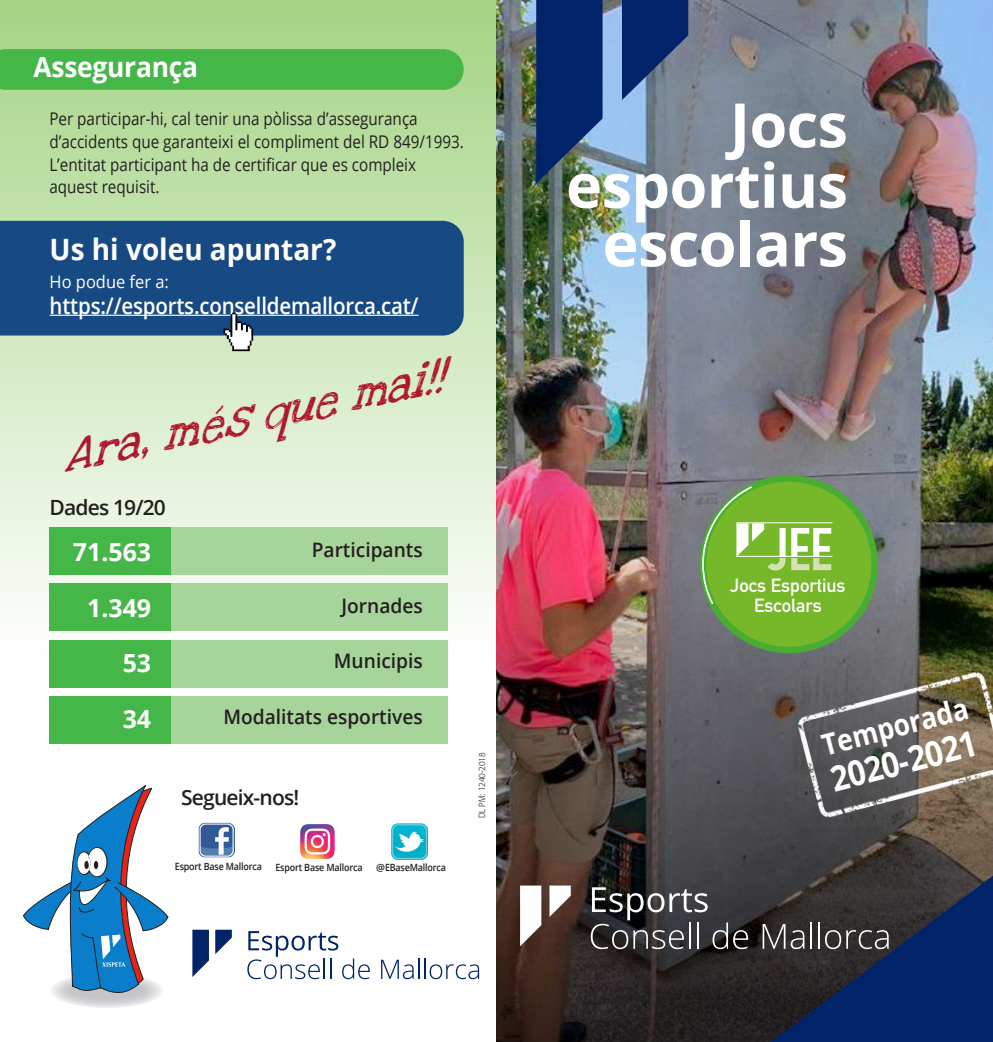
<style>
.page{position:relative;width:993px;height:1042px;background:#fff}
.page>*{position:absolute;margin:0;border:0;box-sizing:border-box;transform-origin:0 0}
.t1{font:62.3px "DIN Engschrift Std";color:#fff}
.t2{font:700 61.07px "Open Sans";letter-spacing:-.01em;color:#fff}
.t3{font:700 35.18px "Open Sans";color:#fff;scale:.89 1}
.t4{font:italic 33.95px "Love Ya Like A Sister";color:#ae172b}
.t5{font:700 29.57px "Open Sans";color:#fff;scale:.89 1}
.t6{font:700 29.4px "Open Sans";color:#fff;scale:.95 1}
.t7{font:700 27.82px "Open Sans";letter-spacing:-.01em;color:#fff;scale:.95 1}
.t8{font:700 24.85px "Open Sans";color:#fff}
.t9{font:600 22.75px "Open Sans";letter-spacing:-.01em;color:#fff;scale:.9 1}
.t10{font:600 21px "Open Sans";letter-spacing:-.04em;color:#231f20}
.t11{font:600 19.95px "Open Sans";color:#231f20;scale:.96 1}
.t12{font:18.9px/20.3px "DIN Mittelschrift";color:#fff;text-align:center}
.t13{font:17.5px/22.8px "Open Sans";color:#231f20;scale:.87 1}
.t14{font:17.32px "Open Sans";color:#fff;scale:.95 1}
.t15{font:600 9.97px "Open Sans";letter-spacing:-.02em;color:#231f20;scale:.9 1}
.t16{font:600 9.97px "Open Sans";letter-spacing:-.02em;color:#231f20}
.t17{font:300 8.92px "Formata CE";letter-spacing:-.02em;color:#231f20;scale:.9 1}
</style>
<div class="page">
<div style="left:0;top:0;width:992px;height:745px;background:linear-gradient(to bottom,#a5d485,#fff)"></div>
<img style="left:496px;top:0;width:496px;height:511px">
<img style="left:496px;top:511px;width:496px;height:531px">
<div style="left:702px;top:478px;width:172px;height:172px;background:#76b82a;border-radius:50%"></div>
<div style="left:699px;top:475px;width:178px;height:178px;border:6px solid #49ad33;border-radius:50%"></div>
<hr style="left:736px;top:522px;width:96px;height:1px;background:#fff">
<hr style="left:736px;top:556px;width:96px;height:1px;background:#fff">
<svg style="left:701px;top:485px;width:130px;height:121px"></svg>
<img style="left:199px;top:822px;width:36px;height:36px">
<img style="left:300px;top:824px;width:35px;height:35px">
<img style="left:391px;top:823px;width:36px;height:36px">
<div style="left:50px;top:527px;width:121px;height:48px;background:#45b749"></div>
<div style="left:171px;top:527px;width:276px;height:48px;background:#a7d49b"></div>
<div style="left:50px;top:696px;width:121px;height:47px;background:#45b749"></div>
<div style="left:171px;top:696px;width:276px;height:47px;background:#a7d49b"></div>
<div style="left:50px;top:640px;width:121px;height:47px;background:#45b749"></div>
<div style="left:171px;top:640px;width:276px;height:47px;background:#a7d49b"></div>
<div style="left:50px;top:583px;width:121px;height:48px;background:#45b749"></div>
<div style="left:171px;top:583px;width:276px;height:48px;background:#a7d49b"></div>
<svg style="left:50px;top:973px;width:114px;height:35px"></svg>
<svg style="left:23px;top:785px;width:146px;height:210px"></svg>
<svg style="left:536px;top:0;width:66px;height:184px;background:#13356c"></svg>
<svg style="left:621px;top:0;width:67px;height:101px;background:#2a467b"></svg>
<img style="left:790px;top:663px;width:202px;height:162px">
<svg style="left:590px;top:887px;width:137px;height:62px;background:#4e4e50"></svg>
<svg style="left:733px;top:930px;width:14px;height:19px"></svg>
<svg style="left:520px;top:885px;width:50px;height:61px"></svg>
<svg style="left:247px;top:931px;width:122px;height:48px"></svg>
<svg style="left:381px;top:958px;width:98px;height:21px"></svg>
<svg style="left:192px;top:929px;width:40px;height:48px"></svg>
<svg style="left:762px;top:876px;width:230px;height:166px;background:#1d2c4d"></svg>
<div style="left:0;top:49px;width:463px;height:41px;background:#45b749"></div>
<div style="left:0;top:221px;width:463px;height:114px;background:#174a83"></div>
<hr style="left:50px;top:315px;width:368px;height:1px;background:#fff">
<svg style="left:223px;top:313px;width:30px;height:38px"></svg>
<p class="t7" style="left:34px;top:48px;width:174px">Assegurança</p>
<p class="t13" style="left:49px;top:107px;width:478px">Per participar-hi, cal tenir una pòlissa d’assegurança d’accidents que garanteixi el compliment del RD 849/1993.<br>L’entitat participant ha de certificar que es compleix aquest requisit.</p>
<p class="t2" style="left:729px;top:82px;width:120px">Jocs</p>
<p class="t2" style="left:566px;top:142px;width:283px">esportius</p>
<p class="t2" style="left:602px;top:201px;width:247px">escolars</p>
<p class="t6" style="left:50px;top:228px;width:303px">Us hi voleu apuntar?</p>
<p class="t14" style="left:50px;top:270px;width:127px">Ho podue fer a:</p>
<p class="t9" style="left:50px;top:290px;width:411px">https://esports.conselldemallorca.cat/</p>
<p class="t4" style="left:56px;top:430px;width:388px;rotate:-12deg">Ara, més que mai!!</p>
<p class="t10" style="left:50px;top:493px;width:118px">Dades 19/20</p>
<p class="t8" style="left:73px;top:534px;width:80px">71.563</p>
<p class="t8" style="left:87px;top:590px;width:66px">1.349</p>
<p class="t8" style="left:123px;top:645px;width:30px">53</p>
<p class="t8" style="left:123px;top:701px;width:30px">34</p>
<p class="t11" style="left:312px;top:536px;width:117px">Participants</p>
<p class="t11" style="left:341px;top:592px;width:86px">Jornades</p>
<p class="t11" style="left:334px;top:647px;width:94px">Municipis</p>
<p class="t11" style="left:223px;top:703px;width:209px">Modalitats esportives</p>
<p class="t10" style="left:181px;top:783px;width:119px">Segueix-nos!</p>
<p class="t15" style="left:175px;top:860px;width:98px">Esport Base Mallorca</p>
<p class="t15" style="left:275px;top:860px;width:98px">Esport Base Mallorca</p>
<p class="t16" style="left:376px;top:861px;width:71px">@EBaseMallorca</p>
<p class="t17" style="left:476px;top:818px;width:74px;rotate:-90deg">DL PM: 1240-2018</p>
<p class="t1" style="left:738px;top:545px;width:125px">OEM</p>
<p class="t12" style="left:730px;top:575px;width:117px">Jocs Esportius<br>Escolars</p>
<p class="t5" style="left:816px;top:726px;width:170px;rotate:-15deg">Temporada</p>
<p class="t3" style="left:825px;top:755px;width:169px;rotate:-14deg">2020-2021</p>
</div>
